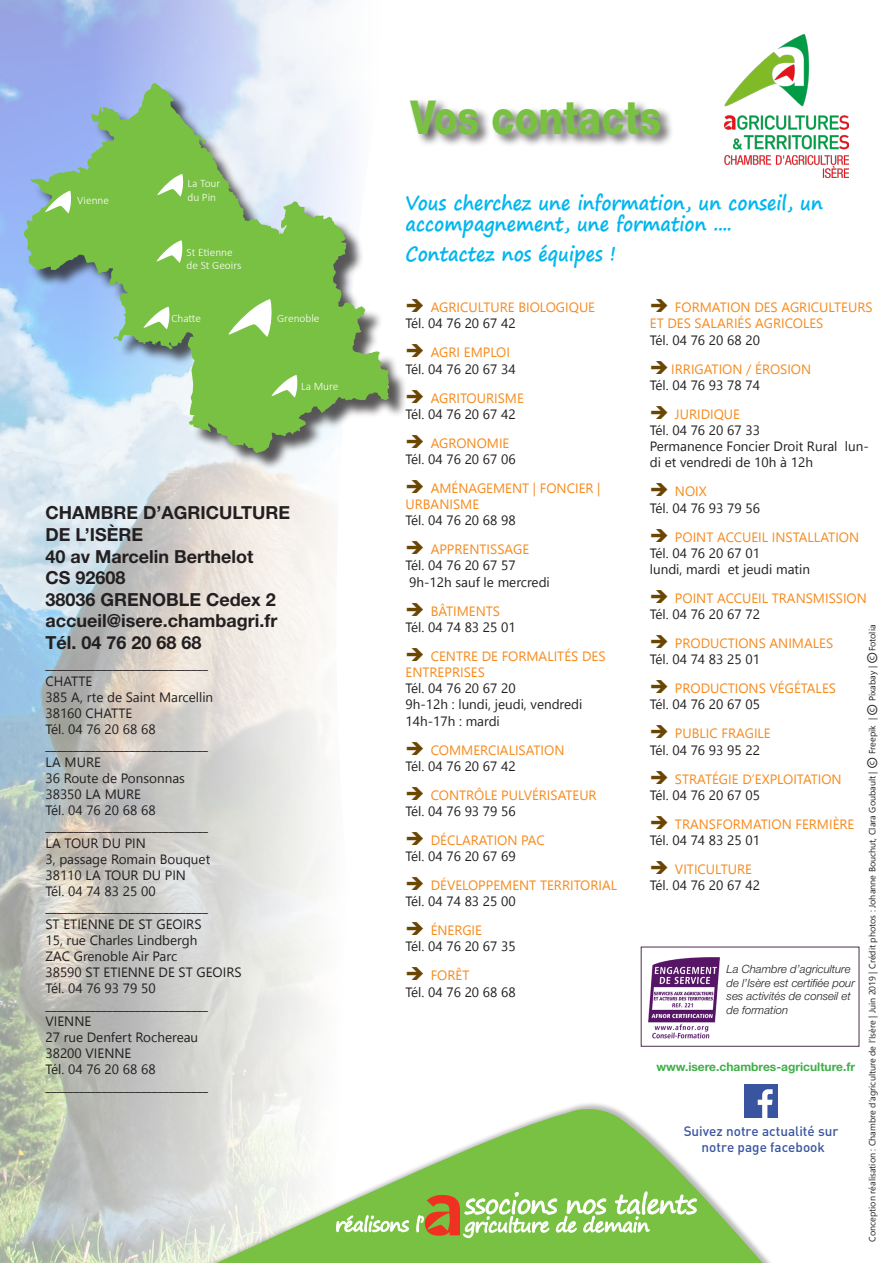
<style>
.page{position:relative;width:893px;height:1263px;background:#fff}
.page>*{position:absolute;margin:0;border:0;box-sizing:border-box;transform-origin:0 0}
.grand_titre_1{font:800 46.8px "Helvetica Neue";color:#79c142;scale:.83 1}
.segoe_marron{font:700 19.8px/21.6px "Segoe Print";color:#00b6ef;scale:.91 1}
.t1{font:700 18px "Helvetica Neue";color:#231f20}
.t2{font:13.5px "Segoe UI Emoji";color:#231f20}
.t3{font:500 13.5px/16.2px "DIN";color:#3a559f;text-align:center}
.t4{font:700 12px "Helvetica Neue";color:#40ae49}
.t5{font:italic 300 11.4px/13.6px "Helvetica Neue";color:#231f20}
.t6{font:300 11.4px "Calibri";color:#fff}
.t7{font:9px "Segoe UI Emoji";color:#231f20}
</style>
<div class="page">
<img style="left:0;top:0;width:328px;height:1263px">
<div style="left:89px;top:1101px;width:777px;height:162px;background:#231f20;opacity:.31"></div>
<svg style="left:91px;top:1109px;width:768px;height:154px"></svg>
<svg style="left:336px;top:1190px;width:361px;height:48px"></svg>
<img style="left:724px;top:34px;width:125px;height:143px">
<div style="left:27px;top:86px;width:380px;height:385px;background:#231f20;opacity:.75"></div>
<svg style="left:24px;top:83px;width:365px;height:370px"></svg>
<svg style="left:229px;top:299px;width:43px;height:38px"></svg>
<svg style="left:45px;top:191px;width:26px;height:22px"></svg>
<svg style="left:157px;top:174px;width:26px;height:22px"></svg>
<svg style="left:144px;top:307px;width:26px;height:22px"></svg>
<svg style="left:156px;top:240px;width:26px;height:23px"></svg>
<svg style="left:272px;top:375px;width:25px;height:22px"></svg>
<div style="left:409px;top:98px;width:265px;height:50px;background:#231f20;opacity:.75"></div>
<div style="left:641px;top:946px;width:218px;height:101px;background:#fff;border:1px solid #4c2f48"></div>
<img style="left:648px;top:957px;width:72px;height:82px">
<img style="left:745px;top:1085px;width:33px;height:33px">
<svg style="left:203px;top:692px;width:2px;height:10px"></svg>
<svg style="left:45px;top:751px;width:163px;height:16px;background:#c3c3c1"></svg>
<svg style="left:53px;top:773px;width:6px;height:10px"></svg>
<svg style="left:65px;top:773px;width:7px;height:10px"></svg>
<svg style="left:92px;top:773px;width:36px;height:10px"></svg>
<svg style="left:173px;top:776px;width:5px;height:7px"></svg>
<svg style="left:87px;top:789px;width:53px;height:10px"></svg>
<svg style="left:45px;top:832px;width:163px;height:16px;background:#cdc7bf"></svg>
<svg style="left:199px;top:857px;width:6px;height:7px"></svg>
<svg style="left:46px;top:886px;width:29px;height:10px"></svg>
<svg style="left:87px;top:887px;width:6px;height:9px"></svg>
<svg style="left:105px;top:886px;width:6px;height:10px"></svg>
<svg style="left:124px;top:886px;width:31px;height:10px"></svg>
<svg style="left:45px;top:913px;width:163px;height:16px;background:#cfcec9"></svg>
<svg style="left:160px;top:967px;width:81px;height:10px"></svg>
<svg style="left:45px;top:1011px;width:163px;height:15px;background:#bcbcba"></svg>
<svg style="left:46px;top:1032px;width:13px;height:10px"></svg>
<svg style="left:65px;top:1035px;width:3px;height:7px"></svg>
<svg style="left:77px;top:1032px;width:26px;height:10px"></svg>
<svg style="left:111px;top:1032px;width:16px;height:10px"></svg>
<svg style="left:137px;top:1032px;width:7px;height:10px"></svg>
<svg style="left:45px;top:1092px;width:163px;height:1px"></svg>
<svg style="left:45px;top:670px;width:163px;height:16px;background:#cec9c2"></svg>
<svg style="left:46px;top:692px;width:149px;height:26px;background:#c7c1b8"></svg>
<svg style="left:46px;top:724px;width:109px;height:10px"></svg>
<svg style="left:46px;top:789px;width:35px;height:10px"></svg>
<svg style="left:46px;top:805px;width:109px;height:10px"></svg>
<svg style="left:46px;top:854px;width:139px;height:26px;background:#c8c6c0"></svg>
<svg style="left:46px;top:935px;width:150px;height:26px;background:#cbc9c4"></svg>
<svg style="left:46px;top:967px;width:108px;height:10px"></svg>
<svg style="left:46px;top:983px;width:109px;height:10px"></svg>
<svg style="left:152px;top:1032px;width:45px;height:10px"></svg>
<svg style="left:46px;top:1048px;width:85px;height:10px"></svg>
<svg style="left:46px;top:1064px;width:109px;height:10px"></svg>
<svg style="left:406px;top:299px;width:1px;height:30px"></svg>
<svg style="left:406px;top:344px;width:1px;height:30px"></svg>
<p class="t6" style="left:77px;top:193px;width:33px">Vienne</p>
<p class="t6" style="left:187px;top:177px;width:34px">La Tour</p>
<p class="t6" style="left:187px;top:190px;width:30px">du Pin</p>
<p class="t6" style="left:187px;top:245px;width:48px">St Etienne</p>
<p class="t6" style="left:187px;top:258px;width:56px">de St Geoirs</p>
<p class="t6" style="left:171px;top:311px;width:31px">Chatte</p>
<p class="t6" style="left:277px;top:311px;width:44px">Grenoble</p>
<p class="t6" style="left:301px;top:379px;width:39px">La Mure</p>
<p class="t1" style="left:45px;top:502px;width:246px">CHAMBRE D’AGRICULTURE</p>
<p class="t1" style="left:45px;top:523px;width:99px">DE L’ISÈRE</p>
<p class="t1" style="left:45px;top:545px;width:210px">40 av Marcelin Berthelot</p>
<p class="t1" style="left:45px;top:566px;width:82px">CS 92608</p>
<p class="t1" style="left:45px;top:588px;width:232px">38036 GRENOBLE Cedex 2</p>
<p class="t1" style="left:45px;top:610px;width:233px">accueil@isere.chambagri.fr</p>
<p class="t1" style="left:45px;top:631px;width:158px">Tél. 04 76 20 68 68</p>
<p class="t2" style="left:196px;top:689px;width:19px">●●■</p>
<p class="t2" style="left:45px;top:770px;width:48px">✓ □◆▼</p>
<p class="t2" style="left:128px;top:770px;width:59px">□■▲□■■ ▲</p>
<p class="t2" style="left:45px;top:851px;width:41px">✓ ▲▲</p>
<p class="t2" style="left:119px;top:851px;width:93px">□ ■ □◆❑◆ ▼</p>
<p class="t2" style="left:58px;top:883px;width:62px">● ✔ ✔ ✓</p>
<p class="t2" style="left:117px;top:932px;width:39px">● ▲ ■</p>
<p class="t2" style="left:95px;top:948px;width:28px">■□ ●</p>
<p class="t2" style="left:68px;top:1029px;width:84px">◆ ■ ▼ □</p>
<p class="grand_titre_1" style="left:411px;top:89px;width:304px">Vos contacts</p>
<p class="segoe_marron" style="left:406px;top:191px;width:460px">Vous cherchez une information, un conseil, un accompagnement, une formation ....</p>
<p class="segoe_marron" style="left:406px;top:243px;width:233px">Contactez nos équipes !</p>
<p class="t2" style="left:455px;top:574px;width:33px">▲ ◆ ●</p>
<p class="t2" style="left:418px;top:619px;width:62px">● ✔ ✔ ✓</p>
<p class="t2" style="left:458px;top:696px;width:20px">●◆■</p>
<p class="t2" style="left:505px;top:696px;width:48px">◆ ❖ ■</p>
<p class="t2" style="left:418px;top:893px;width:62px">● ✔ ✔ ✓</p>
<p class="t2" style="left:672px;top:454px;width:31px">▼ ❖ ■</p>
<p class="t2" style="left:650px;top:561px;width:20px">●◆■</p>
<p class="t2" style="left:663px;top:651px;width:62px">● ✔ ✔ ✓</p>
<p class="t2" style="left:663px;top:832px;width:62px">● ✔ ✔ ✓</p>
<p class="t2" style="left:787px;top:438px;width:77px">□▼ ◆ ● ●◆■</p>
<p class="t7" style="left:867px;top:647px;width:17px;rotate:-90deg">□▼□●</p>
<p class="t7" style="left:867px;top:806px;width:32px;rotate:-90deg">□◆ ◆●▼</p>
<p class="t7" style="left:867px;top:867px;width:41px;rotate:-90deg">□◆ ◆▼ ●</p>
<p class="t7" style="left:867px;top:948px;width:70px;rotate:-90deg">▼ □▼□▲ □ ■■</p>
<p class="t5" style="left:727px;top:962px;width:130px">La Chambre d’agriculture de l’Isère est certifiée pour ses activités de conseil et de formation</p>
<p class="t4" style="left:656px;top:1059px;width:200px">www.isere.chambres-agriculture.fr</p>
<p class="t7" style="left:867px;top:1043px;width:17px;rotate:-90deg">● ▲➔</p>
<p class="t7" style="left:867px;top:1081px;width:17px;rotate:-90deg">◆●▼◆</p>
<p class="t3" style="left:684px;top:1123px;width:156px">Suivez notre actualité sur notre page facebook</p>
<p class="t7" style="left:867px;top:1181px;width:30px;rotate:-90deg">●▲ ▼□■</p>
<p class="t7" style="left:867px;top:1212px;width:17px;rotate:-90deg">▼□■</p>
</div>
